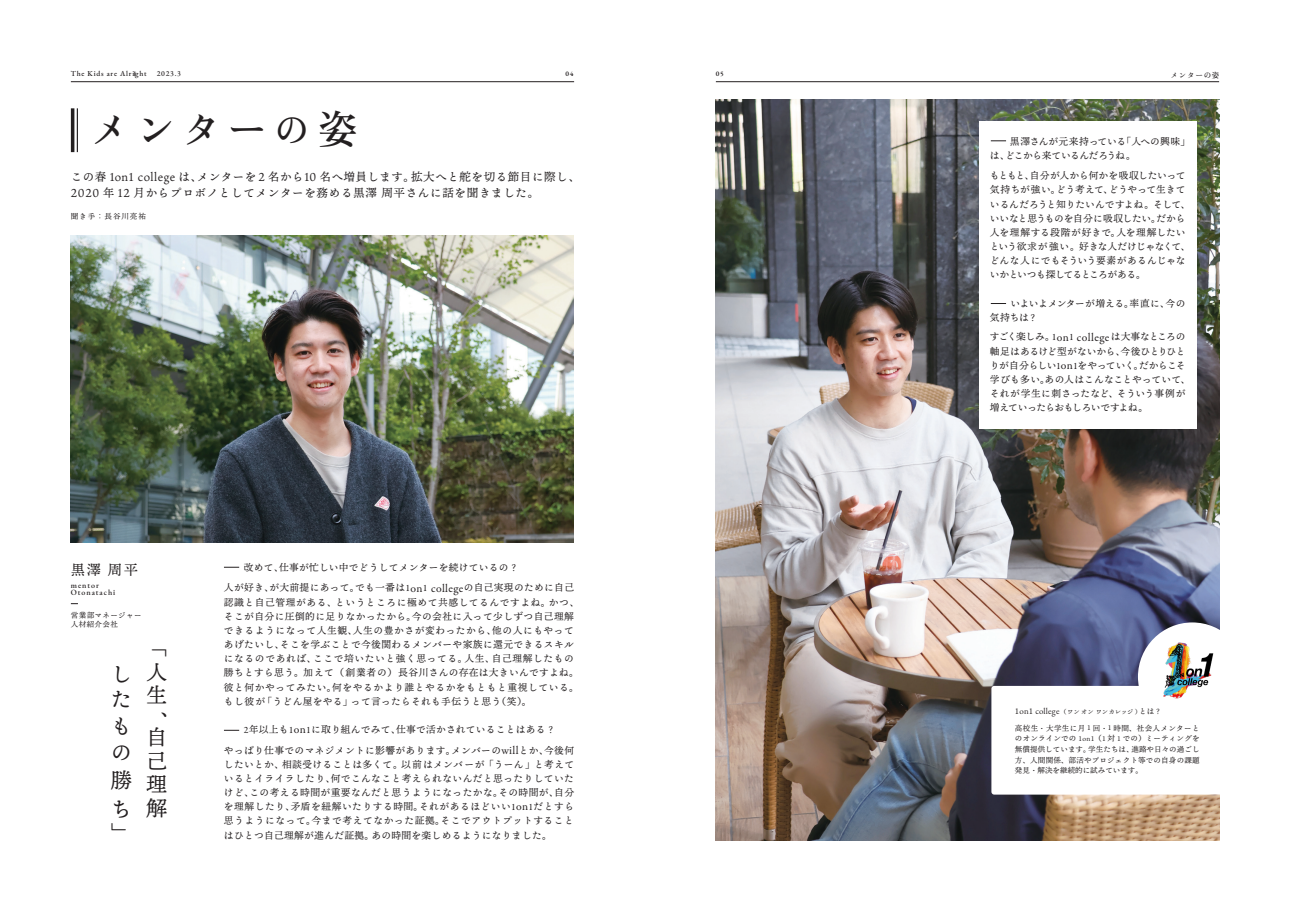
<style>
.page{position:relative;width:1290px;height:911px;background:#fff}
.page>*{position:absolute;margin:0;border:0;box-sizing:border-box;transform-origin:0 0}
.t1{font:700 39.88px "Zen Old Mincho";color:#231f20}
.t2{font:21.25px/27px "Ten Mincho Text";color:#231f20;text-align:justify}
.t3{font:14.12px "Ten Mincho Text";color:#231f20}
.t4{font:11.5px/16px "Ten Mincho Text";letter-spacing:.05em;color:#231f20}
.t5{font:9.75px/14.1px "Ten Mincho Text";letter-spacing:.03em;color:#231f20}
.t6{font:9.75px/14.1px "Ten Mincho Text";letter-spacing:-.015em;color:#231f20}
.t7{font:9.75px/14.1px "Ten Mincho Text";letter-spacing:-.02em;color:#231f20}
.t8{font:9.75px/14.1px "Ten Mincho Text";letter-spacing:-.005em;color:#231f20}
.t9{font:8.88px "EB Garamond";letter-spacing:.025em;color:#231f20}
.t10{font:500 8px "EB Garamond";letter-spacing:.12em;color:#231f20}
.t11{font:7.5px/10.6px "Ten Mincho Text";letter-spacing:.025em;color:#231f20;text-align:justify}
.t12{font:500 7.5px "EB Garamond";letter-spacing:.1em;color:#231f20}
.t13{font:7.5px "Ten Mincho Text";letter-spacing:.05em;color:#231f20}
.t14{font:italic 7.5px "Ten Mincho Text";letter-spacing:.12em;color:#231f20}
.t15{font:700 7.5px "Zen Old Mincho";letter-spacing:.1em;color:#231f20}
.t16{font:600 7.12px "EB Garamond";color:#231f20}
.t17{font:6.25px "Ten Mincho Text";color:#231f20}
.s1{font-size:35.38px}
.s2{font-family:"Garamond Premr Pro"}
.s3{font-family:"Garamond Premr Pro";font-size:11.75px}
.s4{color:#fff}
.s5{font-family:"EB Garamond"}
</style>
<div class="page">
<img style="left:716px;top:99px;width:503px;height:741px">
<hr style="left:71px;top:81px;width:503px;height:1px;background:#231f20">
<hr style="left:716px;top:81px;width:503px;height:1px;background:#231f20">
<img style="left:71px;top:236px;width:502px;height:306px">
<div style="left:991px;top:686px;width:252px;height:108px;background:#fff;border-radius:3px"></div>
<svg style="left:224px;top:567px;width:15px;height:1px"></svg>
<svg style="left:224px;top:730px;width:15px;height:1px"></svg>
<hr style="left:71px;top:108px;width:3px;height:44px;background:#231f20">
<hr style="left:77px;top:108px;width:1px;height:44px;background:#231f20">
<div style="left:1138px;top:622px;width:108px;height:109px;background:#fff;border-radius:50%"></div>
<img style="left:1142px;top:634px;width:72px;height:65px">
<div style="left:979px;top:122px;width:217px;height:307px;background:#fff"></div>
<svg style="left:991px;top:141px;width:15px;height:1px"></svg>
<svg style="left:991px;top:303px;width:15px;height:1px"></svg>
<p class="t12" style="left:71px;top:69px;width:77px">The Kids are Alright</p>
<p class="t12" style="left:157px;top:69px;width:26px">2023.3</p>
<p class="t16" style="left:566px;top:68px;width:9px">04</p>
<p class="t16" style="left:716px;top:68px;width:9px">05</p>
<p class="t1" style="left:90px;top:106px;width:269px">メンター<span class="s1">の</span>姿</p>
<p class="t4" style="left:71px;top:169px;width:510px">この春 1on1 college は、メンターを 2 名から10 名へ増員します。拡大へと舵を切る節目に際し、<br>2020 年 12 月からプロボノとしてメンターを務める黒澤 周平さんに話を聞きました。</p>
<p class="t14" style="left:71px;top:212px;width:76px">聞き手：長谷川亮祐</p>
<p class="t3" style="left:71px;top:562px;width:69px">黒澤 周平</p>
<p class="t10" style="left:71px;top:580px;width:30px">mentor</p>
<p class="t10" style="left:71px;top:587px;width:46px">Otonatachi</p>
<p class="t13" style="left:71px;top:611px;width:72px">営業部マネージャー</p>
<p class="t11" style="left:71px;top:619px;width:49px">人材紹介会社</p>
<p class="t2" style="left:111px;top:660px;width:23px;text-align:left">したもの勝ち</p>
<p class="t2" style="left:111px;top:819px;width:17px">」</p>
<p class="t2" style="left:146px;top:637px;width:22px;line-height:23.4px">「人生</p>
<p class="t2" style="left:146px;top:714px;width:22px;line-height:15.8px">、自</p>
<p class="t2" style="left:146px;top:749px;width:22px;line-height:23.4px">己理解</p>
<p class="t5" style="left:224px;top:560px;width:296px">　　改めて、仕事が忙しい中でどうしてメンターを続けているの？</p>
<p class="t5" style="left:224px;top:581px;width:357px">人が好き、が大前提にあって。でも一番は<span class="s2">1</span><span class="s3">on</span><span class="s2">1</span> <span class="s3">college</span>の自己実現のために自己認識と自己管理がある、というところに極めて共感してるんですよね。かつ、そこが自分に圧倒的に足りなかったから。今の会社に入って少しずつ自己理解できるようになって人生観、人生の豊かさが変わったから、他の人にもやってあげたいし、そこを学ぶことで今後関わるメンバーや家族に還元できるスキルになるのであれば、ここで培いたいと強く思ってる。人生、自己理解したもの勝ちとすら思う。加えて（創業者の）長谷川さんの存在は大きいんですよね。彼と何かやってみたい。何をやるかより誰とやるかをもともと重視している。もし彼が「うどん屋をやる」って言ったらそれも手伝うと思う（笑）。</p>
<p class="t5" style="left:224px;top:722px;width:333px">　　<span class="s2">2</span>年以上も<span class="s2">1</span><span class="s3">on</span><span class="s2">1</span>に取り組んでみて、仕事で活かされていることはある？</p>
<p class="t5" style="left:224px;top:743px;width:352px;text-align:justify">やっぱり仕事でのマネジメントに影響があります。メンバーの<span class="s3">will</span>とか、今後何したいとか、相談受けることは多くて。以前はメンバーが「うーん」と考えているとイライラしたり、何でこんなこと考えられないんだと思ったりしていたけど、この考える時間が重要なんだと思うようになったかな。その時間が、自分を理解したり、矛盾を紐解いたりする時間。それがあるほどいい<span class="s2">1</span><span class="s3">on</span><span class="s2">1</span>だとすら思うようになって。今まで考えてなかった証拠。そこでアウトプットすることはひとつ自己理解が進んだ証拠。あの時間を楽しめるようになりました。</p>
<p class="t15" style="left:1170px;top:70px;width:50px">メンターの姿</p>
<p class="t7" style="left:990px;top:134px;width:202px"><span class="s4">　　</span>黒澤さんが元来持っている「人への興味」は、どこから来ているんだろうね。</p>
<p class="t6" style="left:990px;top:169px;width:202px">もともと、自分が人から何かを吸収したいって気持ちが強い。どう考えて、どうやって生きているんだろうと知りたいんですよね。そして、いいなと思うものを自分に吸収したい。だから人を理解する段階が好きで。人を理解したいという欲求が強い。好きな人だけじゃなくて、どんな人にでもそういう要素があるんじゃないかといつも探してるところがある。</p>
<p class="t8" style="left:990px;top:296px;width:197px">　　いよいよメンターが増える。率直に、今の気持ちは？</p>
<p class="t6" style="left:990px;top:330px;width:202px">すごく楽しみ。<span class="s2">1</span><span class="s3">on</span><span class="s2">1</span> <span class="s3">college</span>は大事なところの軸足はあるけど型がないから、今後ひとりひとりが自分らしい<span class="s2">1</span><span class="s3">on</span><span class="s2">1</span>をやっていく。だからこそ学びも多い。あの人はこんなことやっていて、それが学生に刺さったなど、そういう事例が増えていったらおもしろいですよね。</p>
<p class="t9" style="left:1015px;top:705px;width:46px">1on1 college</p>
<p class="t11" style="left:1139px;top:705px;width:24px">とは？</p>
<p class="t11" style="left:1015px;top:722px;width:186px">高校生・大学生に月 <span class="s5">1</span> 回・<span class="s5">1</span> 時間、社会人メンターとのオンラインでの <span class="s5">1on1</span>（<span class="s5">1</span> 対 <span class="s5">1</span> での）ミーティングを無償提供しています。学生たちは、進路や日々の過ごし方、人間関係、部活やプロジェクト等での自身の課題発見・解決を継続的に試みています。</p>
<p class="t17" style="left:1060px;top:707px;width:82px">（ワンオンワンカレッジ）</p>
</div>
